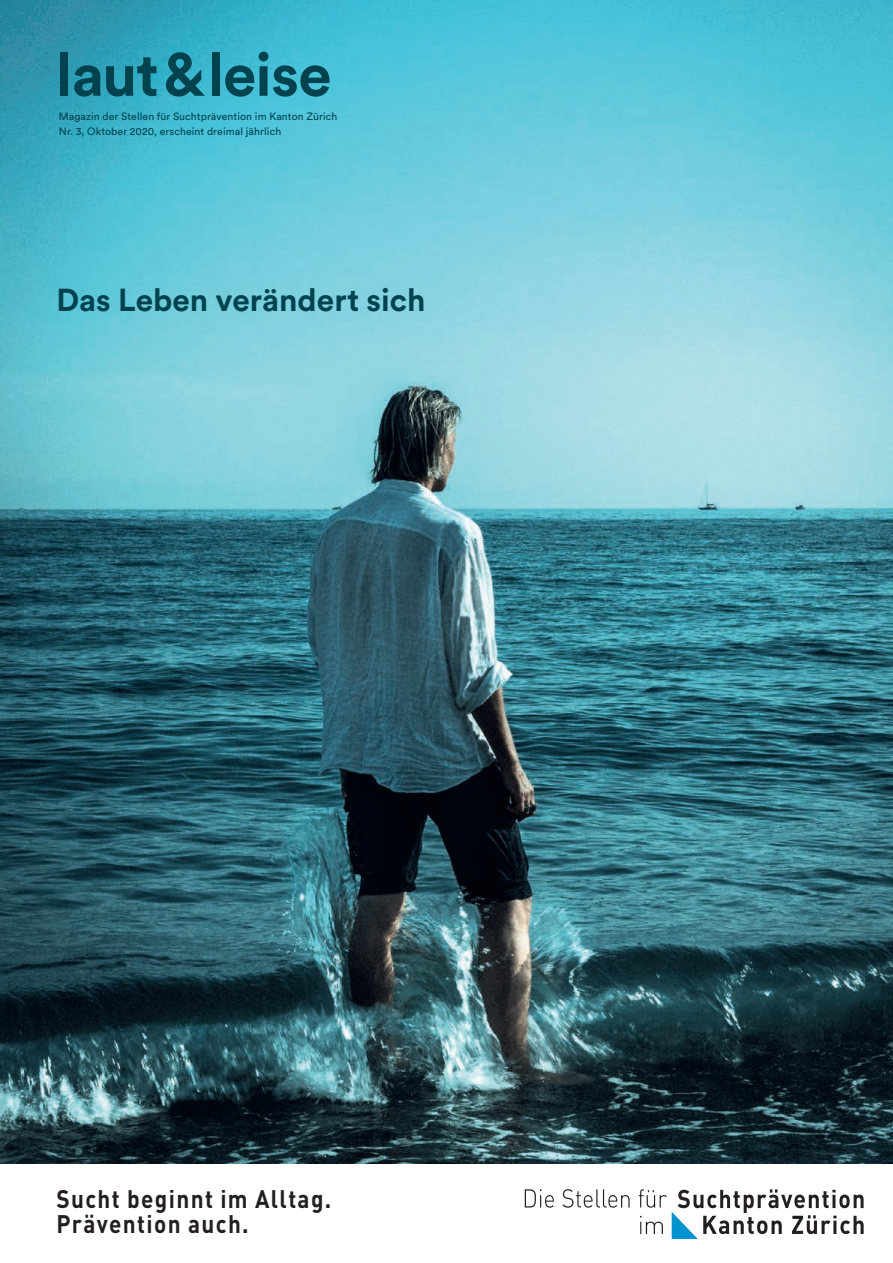
<style>
.page{position:relative;width:893px;height:1263px;background:#fff}
.page>*{position:absolute;margin:0;border:0;box-sizing:border-box;transform-origin:0 0}
.t1{font:700 60px "Circular Pro";letter-spacing:-.015em;color:#00424e}
.t2{font:700 31.5px "Circular Pro";color:#00424e}
.t3{font:700 25.05px/25px "DIN";letter-spacing:.06em;color:#231f20;scale:.9 1}
.t4{font:10.5px/15px "Circular Pro";letter-spacing:.01em;color:#00424e}
</style>
<div class="page">
<img style="left:0;top:0;width:893px;height:1163px">
<svg style="left:525px;top:1189px;width:29px;height:19px"></svg>
<svg style="left:562px;top:1189px;width:68px;height:19px"></svg>
<svg style="left:639px;top:1189px;width:225px;height:50px"></svg>
<h1 class="t1" style="left:56px;top:33px;width:277px">laut &amp; leise</h1>
<p class="t4" style="left:59px;top:109px;width:280px">Magazin der Stellen für Suchtprävention im Kanton Zürich<br>Nr. 3, Oktober 2020, erscheint dreimal jährlich</p>
<h2 class="t2" style="left:56px;top:278px;width:371px">Das Leben verändert sich</h2>
<h3 class="t3" style="left:56px;top:1185px;width:307px">Sucht beginnt im Alltag.<br>Prävention auch.</h3>
</div>
